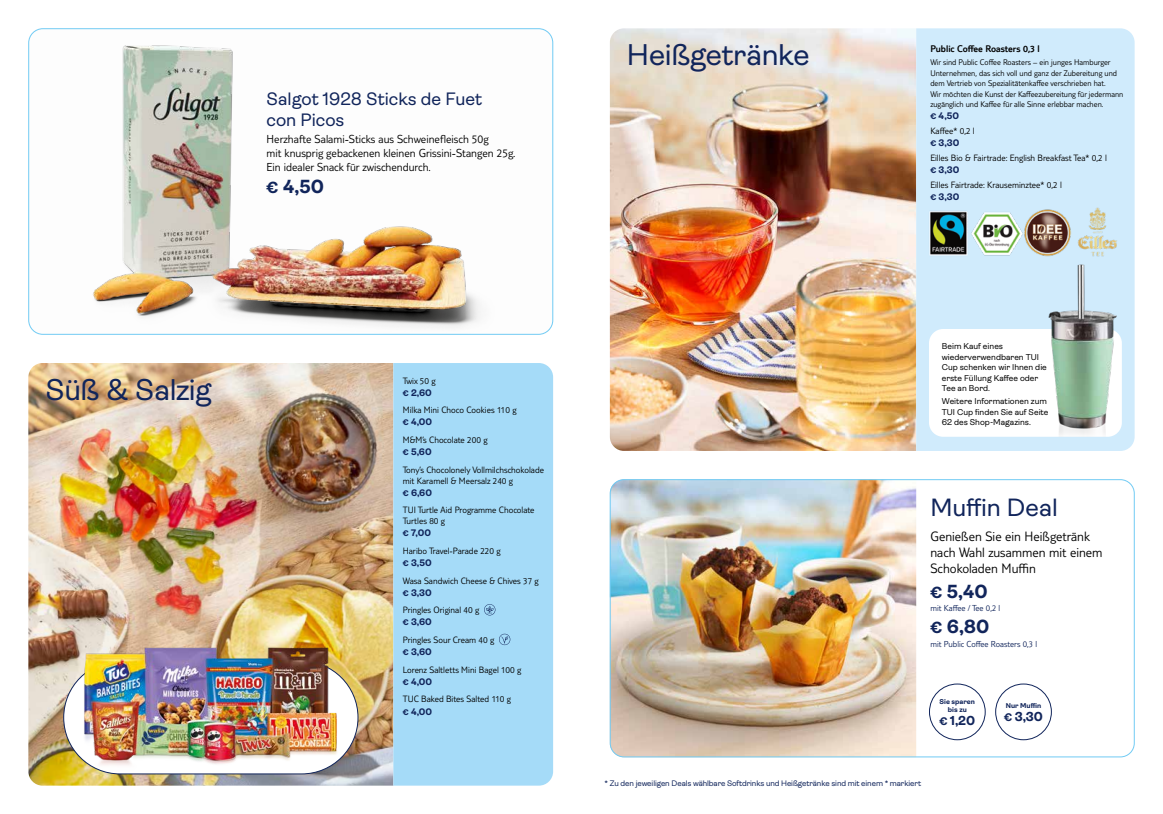
<style>
.page{position:relative;width:1163px;height:814px;background:#fff}
.page>*{position:absolute;margin:0;border:0;box-sizing:border-box;transform-origin:0 0}
.t1{font:30px "Ambit";letter-spacing:-.015em;color:#11255b}
.t2{font:25px "Ambit";color:#11255b}
.t3{font:700 19px "Ambit";color:#11255b}
.t4{font:18px/21px "Ambit";color:#11255b}
.t5{font:300 14px/16px "TUI Type";color:#000}
.t6{font:700 13px "Ambit";color:#11255b}
.t7{font:300 12px/14px "TUI Type";color:#000}
.t8{font:300 10px "TUI Type";color:#000}
.t9{font:300 9.5px/11px "TUI Type";color:#000}
.t10{font:700 9.5px "Ambit";color:#11255b}
.t11{font:300 9px "TUI Type";color:#11255b}
.t12{font:300 8.5px/10.5px "TUI Type";color:#000}
.t13{font:8.5px/10.5px "Ambit";color:#000}
.t14{font:8px "Ambit";letter-spacing:-.01em;color:#11255b}
.t15{font:700 7px/8px "Ambit";color:#11255b;text-align:center}
.s1{font-size:16.1px}
.s2{font-size:8.1px}
.s3{font-size:11.1px}
</style>
<div class="page">
<img style="left:28px;top:363px;width:365px;height:422px">
<img style="left:611px;top:481px;width:305px;height:276px">
<div style="left:609px;top:479px;width:525px;height:278px;border:1px solid #71cbf4;border-radius:14px"></div>
<img style="left:609px;top:28px;width:307px;height:423px">
<div style="left:916px;top:28px;width:218px;height:423px;background:#d0ebfc"></div>
<div style="left:393px;top:363px;width:160px;height:422px;background:#a5dbf8"></div>
<svg style="left:484px;top:604px;width:11px;height:11px"></svg>
<svg style="left:499px;top:633px;width:11px;height:12px"></svg>
<img style="left:970px;top:211px;width:53px;height:44px">
<img style="left:1074px;top:205px;width:46px;height:53px">
<img style="left:925px;top:208px;width:45px;height:50px">
<img style="left:1023px;top:209px;width:48px;height:48px">
<div style="left:928px;top:683px;width:57px;height:57px;border:1px solid #11255b;border-radius:50%"></div>
<div style="left:994px;top:683px;width:57px;height:57px;border:1px solid #11255b;border-radius:50%"></div>
<img style="left:63px;top:638px;width:295px;height:136px">
<div style="left:928px;top:329px;width:193px;height:108px;background:#fff;border-radius:14px"></div>
<img style="left:1043px;top:258px;width:80px;height:179px">
<img style="left:29px;top:29px;width:523px;height:305px">
<h3 class="t4" style="left:266px;top:88px;width:217px">Salgot 1928 Sticks de Fuet con Picos</h3>
<p class="t7" style="left:266px;top:132px;width:250px">Herzhafte Salami-Sticks aus Schweinefleisch 50g<br>mit knusprig gebackenen kleinen Grissini-Stangen 25g.<br>Ein idealer Snack für zwischendurch.</p>
<h3 class="t3" style="left:266px;top:176px;width:59px"><span class="s1">€</span> 4,50</h3>
<h1 class="t1" style="left:45px;top:373px;width:168px">Süß &amp; Salzig</h1>
<p class="t9" style="left:403px;top:375px;width:34px">Twix 50 g</p>
<p class="t10" style="left:403px;top:387px;width:31px"><span class="s2">€</span> 2,60</p>
<p class="t9" style="left:403px;top:404px;width:115px">Milka Mini Choco Cookies 110 g</p>
<p class="t10" style="left:403px;top:417px;width:31px"><span class="s2">€</span> 4,00</p>
<p class="t9" style="left:403px;top:434px;width:86px">M&amp;M’s Chocolate 200 g</p>
<p class="t10" style="left:403px;top:446px;width:30px"><span class="s2">€</span> 5,60</p>
<p class="t9" style="left:403px;top:464px;width:143px">Tony’s Chocolonely Vollmilchschokolade mit Karamell &amp; Meersalz 240 g</p>
<p class="t10" style="left:403px;top:487px;width:31px"><span class="s2">€</span> 6,60</p>
<p class="t9" style="left:403px;top:504px;width:133px">TUI Turtle Aid Programme Chocolate<br>Turtles 80 g</p>
<p class="t10" style="left:403px;top:528px;width:30px"><span class="s2">€</span> 7,00</p>
<p class="t9" style="left:403px;top:545px;width:99px">Haribo Travel-Parade 220 g</p>
<p class="t10" style="left:403px;top:557px;width:30px"><span class="s2">€</span> 3,50</p>
<p class="t9" style="left:403px;top:575px;width:137px">Wasa Sandwich Cheese &amp; Chives 37 g</p>
<p class="t10" style="left:403px;top:587px;width:31px"><span class="s2">€</span> 3,30</p>
<p class="t9" style="left:403px;top:604px;width:78px">Pringles Original 40 g</p>
<p class="t10" style="left:403px;top:617px;width:31px"><span class="s2">€</span> 3,60</p>
<p class="t9" style="left:403px;top:634px;width:93px">Pringles Sour Cream 40 g</p>
<p class="t10" style="left:403px;top:646px;width:31px"><span class="s2">€</span> 3,60</p>
<p class="t9" style="left:403px;top:664px;width:120px">Lorenz Saltletts Mini Bagel 100 g</p>
<p class="t10" style="left:403px;top:676px;width:31px"><span class="s2">€</span> 4,00</p>
<p class="t9" style="left:403px;top:693px;width:110px">TUC Baked Bites Salted 110 g</p>
<p class="t10" style="left:403px;top:706px;width:31px"><span class="s2">€</span> 4,00</p>
<h1 class="t1" style="left:626px;top:38px;width:184px">Heißgetränke</h1>
<p class="t8" style="left:930px;top:43px;width:111px">Public Coffee Roasters 0,3 l</p>
<p class="t12" style="left:930px;top:57px;width:194px">Wir sind Public Coffee Roasters – ein junges Hamburger Unternehmen, das sich voll und ganz der Zubereitung und dem Vertrieb von Spezialitätenkaffee verschrieben hat.<br>Wir möchten die Kunst der Kaffeezubereitung für jedermann zugänglich und Kaffee für alle Sinne erlebbar machen.</p>
<p class="t10" style="left:930px;top:111px;width:30px"><span class="s2">€</span> 4,50</p>
<p class="t9" style="left:930px;top:125px;width:46px">Kaffee* 0,2 l</p>
<p class="t10" style="left:930px;top:138px;width:31px"><span class="s2">€</span> 3,30</p>
<p class="t9" style="left:930px;top:152px;width:178px">Eilles Bio &amp; Fairtrade: English Breakfast Tea* 0,2 l</p>
<p class="t10" style="left:930px;top:165px;width:31px"><span class="s2">€</span> 3,30</p>
<p class="t9" style="left:930px;top:179px;width:133px">Eilles Fairtrade: Krauseminztee* 0,2 l</p>
<p class="t10" style="left:930px;top:191px;width:31px"><span class="s2">€</span> 3,30</p>
<p class="t13" style="left:941px;top:341px;width:107px">Beim Kauf eines wiederverwendbaren TUI<br>Cup schenken wir Ihnen die erste Füllung Kaffee oder<br>Tee an Bord.</p>
<p class="t13" style="left:941px;top:396px;width:108px">Weitere Informationen zum<br>TUI Cup finden Sie auf Seite<br>62 des Shop-Magazins.</p>
<h2 class="t2" style="left:930px;top:494px;width:129px">Muffin Deal</h2>
<h3 class="t5" style="left:930px;top:528px;width:174px">Genießen Sie ein Heißgetränk nach Wahl zusammen mit einem<br>Schokoladen Muffin</h3>
<h3 class="t3" style="left:930px;top:580px;width:59px"><span class="s1">€</span> 5,40</h3>
<p class="t11" style="left:930px;top:603px;width:71px">mit Kaffee / Tee 0,2 l</p>
<h3 class="t3" style="left:930px;top:616px;width:61px"><span class="s1">€</span> 6,80</h3>
<p class="t11" style="left:930px;top:638px;width:108px">mit Public Coffee Roasters 0,3 l</p>
<p class="t15" style="left:939px;top:697px;width:37px">Sie sparen bis zu</p>
<h3 class="t6" style="left:939px;top:713px;width:37px"><span class="s3">€</span> 1,20</h3>
<p class="t15" style="left:1005px;top:701px;width:37px">Nur Muffin</p>
<h3 class="t6" style="left:1003px;top:709px;width:41px"><span class="s3">€</span> 3,30</h3>
<p class="t14" style="left:604px;top:778px;width:318px">* Zu den jeweiligen Deals wählbare Softdrinks und Heißgetränke sind mit einem * markiert</p>
</div>
